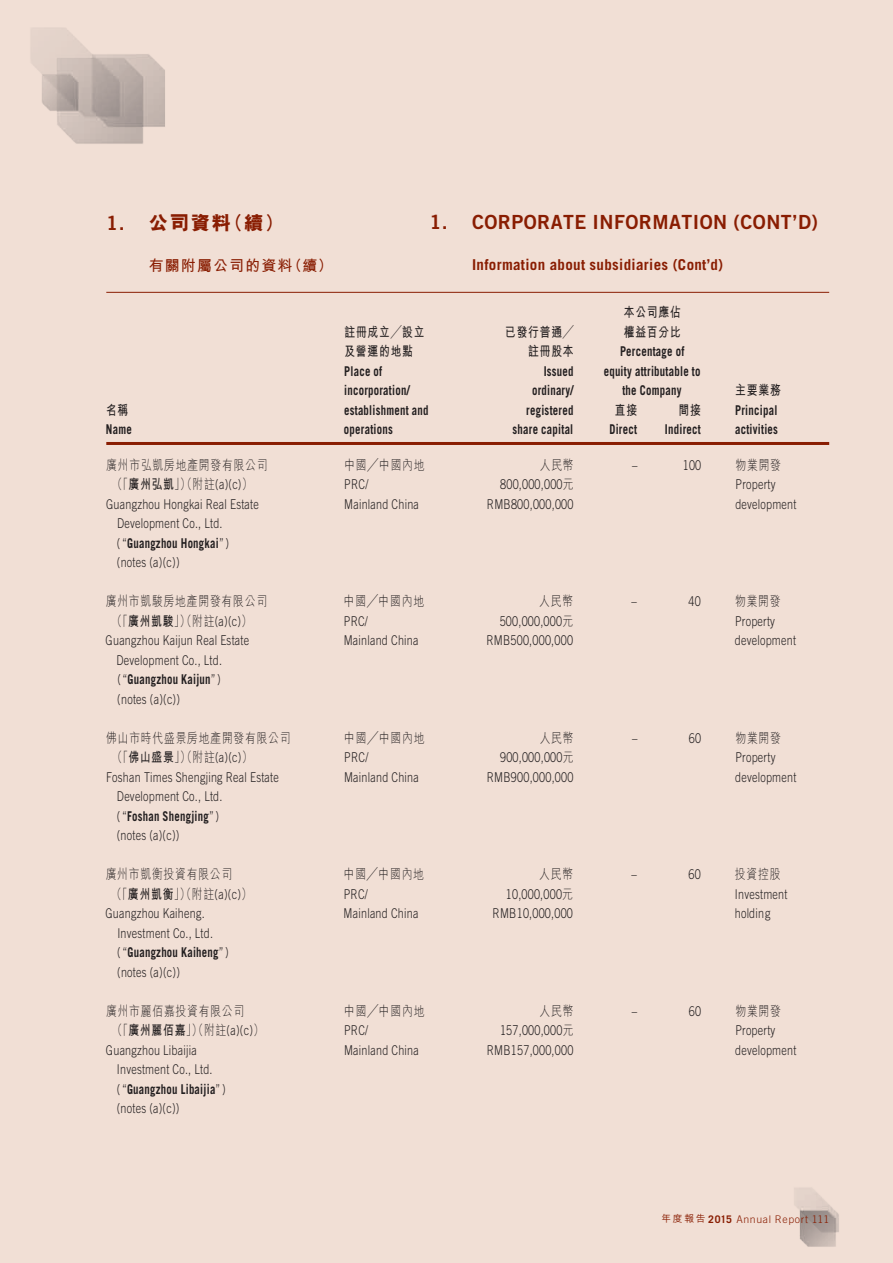
<style>
.page{position:relative;width:893px;height:1263px;background:#fff}
.page>*{position:absolute;margin:0;border:0;box-sizing:border-box;transform-origin:0 0}
.t1{font:19.5px "Trade Gothic LT Std Bd 2";letter-spacing:.025em;color:#891d02}
.t2{font:800 19.5px "M Hei HK";color:#891d02}
.t3{font:700 15px "Trade Gothic LT Std";letter-spacing:.02em;color:#891d02}
.t4{font:700 15px "M Hei HK";letter-spacing:.07em;color:#891d02}
.t5{font:300 13.5px/19.5px "Trade Gothic LT Std";letter-spacing:.02em;color:#231f20;scale:.8 1}
.t6{font:300 13.5px "M Hei HK";letter-spacing:.07em;color:#231f20;scale:.8 1}
.t7{font:700 13.5px "Trade Gothic LT Std";letter-spacing:.02em;color:#231f20;scale:.8 1}
.t8{font:700 13.5px "M Hei HK";letter-spacing:.07em;color:#231f20;scale:.8 1}
.t9{font:300 10.5px "Trade Gothic LT Std";letter-spacing:.06em;color:#891d02}
.s1{font-family:"Trade Gothic LT Std Bd 2";font-weight:400}
.s2{font-weight:700}
.s3{font-family:"Trade Gothic LT Std"}
.s4{font-family:"M Hei HK"}
.s5{font-family:"M Hei HK";font-weight:500;font-size:9.75px}
</style>
<div class="page">
<hr style="left:106px;top:292px;width:723px;height:1px;background:#891d02">
<hr style="left:106px;top:442px;width:723px;height:3px;background:#891d02">
<h1 class="t2" style="left:106px;top:210px;width:179px"><span class="s1">1.</span> 公司資料（續）</h1>
<p class="t4" style="left:149px;top:254px;width:186px">有關附屬公司的資料（續）</p>
<h1 class="t1" style="left:429px;top:210px;width:390px">1. CORPORATE INFORMATION (CONT’D)</h1>
<p class="t3" style="left:472px;top:255px;width:253px">Information about subsidiaries (Cont’d)</p>
<p class="t8" style="left:624px;top:303px;width:73px">本公司應佔</p>
<p class="t8" style="left:344px;top:322px;width:102px">註冊成立╱設立</p>
<p class="t8" style="left:505px;top:322px;width:87px">已發行普通╱</p>
<p class="t8" style="left:624px;top:322px;width:73px">權益百分比</p>
<p class="t8" style="left:344px;top:342px;width:87px">及營運的地點</p>
<p class="t8" style="left:528px;top:342px;width:58px">註冊股本</p>
<p class="t7" style="left:620px;top:343px;width:82px">Percentage of</p>
<p class="t7" style="left:344px;top:363px;width:49px">Place of</p>
<p class="t7" style="left:544px;top:363px;width:39px">Issued</p>
<p class="t7" style="left:604px;top:363px;width:123px">equity attributable to</p>
<p class="t7" style="left:344px;top:382px;width:83px">incorporation/</p>
<p class="t7" style="left:532px;top:382px;width:53px">ordinary/</p>
<p class="t7" style="left:622px;top:382px;width:75px">the Company</p>
<p class="t8" style="left:735px;top:381px;width:58px">主要業務</p>
<p class="t8" style="left:106px;top:400px;width:29px">名稱</p>
<p class="t7" style="left:344px;top:402px;width:107px">establishment and</p>
<p class="t7" style="left:526px;top:402px;width:60px">registered</p>
<p class="t8" style="left:615px;top:400px;width:29px">直接</p>
<p class="t8" style="left:679px;top:400px;width:29px">間接</p>
<p class="t7" style="left:735px;top:402px;width:54px">Principal</p>
<p class="t7" style="left:106px;top:421px;width:34px">Name</p>
<p class="t7" style="left:344px;top:421px;width:63px">operations</p>
<p class="t7" style="left:513px;top:421px;width:77px">share capital</p>
<p class="t7" style="left:609px;top:421px;width:36px">Direct</p>
<p class="t7" style="left:665px;top:421px;width:46px">Indirect</p>
<p class="t7" style="left:735px;top:421px;width:55px">activities</p>
<p class="t6" style="left:106px;top:455px;width:203px">廣州市弘凱房地產開發有限公司</p>
<p class="t6" style="left:344px;top:455px;width:102px">中國╱中國內地</p>
<p class="t6" style="left:540px;top:455px;width:44px">人民幣</p>
<p class="t5" style="left:632px;top:455px;width:8px">–</p>
<p class="t5" style="left:683px;top:455px;width:25px">100</p>
<p class="t6" style="left:736px;top:455px;width:58px">物業開發</p>
<p class="t6" style="left:112px;top:475px;width:177px">（「<span class="s2">廣州弘凱</span>」）（附註<span class="s3">(a)(c)</span>）</p>
<p class="t5" style="left:344px;top:474px;width:32px">PRC/</p>
<p class="t5" style="left:500px;top:474px;width:93px">800,000,000<span class="s4">元</span></p>
<p class="t5" style="left:735px;top:474px;width:52px">Property</p>
<p class="t5" style="left:106px;top:494px;width:192px">Guangzhou Hongkai Real Estate</p>
<p class="t5" style="left:344px;top:494px;width:95px">Mainland China</p>
<p class="t5" style="left:487px;top:494px;width:110px">RMB800,000,000</p>
<p class="t5" style="left:735px;top:494px;width:78px">development</p>
<p class="t5" style="left:117px;top:513px;width:142px">Development Co., Ltd. ( “<span class="s2">Guangzhou Hongkai</span>” ) (notes (a)(c))</p>
<p class="t6" style="left:106px;top:592px;width:203px">廣州市凱駿房地產開發有限公司</p>
<p class="t6" style="left:344px;top:592px;width:102px">中國╱中國內地</p>
<p class="t6" style="left:539px;top:592px;width:44px">人民幣</p>
<p class="t5" style="left:632px;top:591px;width:8px">–</p>
<p class="t5" style="left:689px;top:591px;width:17px">40</p>
<p class="t6" style="left:735px;top:592px;width:58px">物業開發</p>
<p class="t6" style="left:111px;top:611px;width:177px">（「<span class="s2">廣州凱駿</span>」）（附註<span class="s3">(a)(c)</span>）</p>
<p class="t5" style="left:344px;top:611px;width:32px">PRC/</p>
<p class="t5" style="left:500px;top:611px;width:93px">500,000,000<span class="s4">元</span></p>
<p class="t5" style="left:735px;top:611px;width:52px">Property</p>
<p class="t5" style="left:106px;top:630px;width:181px">Guangzhou Kaijun Real Estate</p>
<p class="t5" style="left:344px;top:630px;width:95px">Mainland China</p>
<p class="t5" style="left:486px;top:630px;width:110px">RMB500,000,000</p>
<p class="t5" style="left:735px;top:630px;width:78px">development</p>
<p class="t5" style="left:117px;top:650px;width:133px;text-align:justify">Development Co., Ltd. ( “<span class="s2">Guangzhou Kaijun</span>” ) (notes (a)(c))</p>
<p class="t6" style="left:106px;top:728px;width:232px">佛山市時代盛景房地產開發有限公司</p>
<p class="t6" style="left:344px;top:728px;width:102px">中國╱中國內地</p>
<p class="t6" style="left:540px;top:728px;width:44px">人民幣</p>
<p class="t5" style="left:632px;top:728px;width:8px">–</p>
<p class="t5" style="left:689px;top:728px;width:17px">60</p>
<p class="t6" style="left:735px;top:728px;width:58px">物業開發</p>
<p class="t6" style="left:112px;top:748px;width:177px">（「<span class="s2">佛山盛景</span>」）（附註<span class="s3">(a)(c)</span>）</p>
<p class="t5" style="left:344px;top:747px;width:32px">PRC/</p>
<p class="t5" style="left:500px;top:747px;width:93px">900,000,000<span class="s4">元</span></p>
<p class="t5" style="left:735px;top:747px;width:52px">Property</p>
<p class="t5" style="left:106px;top:767px;width:218px">Foshan Times Shengjing Real Estate</p>
<p class="t5" style="left:344px;top:767px;width:95px">Mainland China</p>
<p class="t5" style="left:487px;top:767px;width:110px">RMB900,000,000</p>
<p class="t5" style="left:735px;top:767px;width:78px">development</p>
<p class="t5" style="left:117px;top:786px;width:134px">Development Co., Ltd. ( “<span class="s2">Foshan Shengjing</span>” ) (notes (a)(c))</p>
<p class="t6" style="left:106px;top:865px;width:160px">廣州市凱衡投資有限公司</p>
<p class="t6" style="left:344px;top:865px;width:102px">中國╱中國內地</p>
<p class="t6" style="left:539px;top:865px;width:44px">人民幣</p>
<p class="t5" style="left:631px;top:864px;width:8px">–</p>
<p class="t5" style="left:688px;top:864px;width:17px">60</p>
<p class="t6" style="left:735px;top:865px;width:58px">投資控股</p>
<p class="t6" style="left:111px;top:884px;width:177px">（「<span class="s2">廣州凱衡</span>」）（附註<span class="s3">(a)(c)</span>）</p>
<p class="t5" style="left:344px;top:884px;width:32px">PRC/</p>
<p class="t5" style="left:506px;top:884px;width:86px">10,000,000<span class="s4">元</span></p>
<p class="t5" style="left:735px;top:884px;width:67px">Investment</p>
<p class="t5" style="left:106px;top:903px;width:125px">Guangzhou Kaiheng.</p>
<p class="t5" style="left:344px;top:903px;width:95px">Mainland China</p>
<p class="t5" style="left:493px;top:903px;width:102px">RMB10,000,000</p>
<p class="t5" style="left:735px;top:903px;width:46px">holding</p>
<p class="t5" style="left:117px;top:923px;width:141px">Investment Co., Ltd.<br>( “<span class="s2">Guangzhou Kaiheng</span>” ) (notes (a)(c))</p>
<p class="t6" style="left:106px;top:1001px;width:174px">廣州市麗佰嘉投資有限公司</p>
<p class="t6" style="left:344px;top:1001px;width:102px">中國╱中國內地</p>
<p class="t6" style="left:540px;top:1001px;width:44px">人民幣</p>
<p class="t5" style="left:632px;top:1001px;width:8px">–</p>
<p class="t5" style="left:689px;top:1001px;width:17px">60</p>
<p class="t6" style="left:735px;top:1001px;width:58px">物業開發</p>
<p class="t6" style="left:112px;top:1021px;width:192px">（「<span class="s2">廣州麗佰嘉</span>」）（附註<span class="s3">(a)(c)</span>）</p>
<p class="t5" style="left:344px;top:1020px;width:32px">PRC/</p>
<p class="t5" style="left:500px;top:1020px;width:93px">157,000,000<span class="s4">元</span></p>
<p class="t5" style="left:735px;top:1020px;width:52px">Property</p>
<p class="t5" style="left:106px;top:1040px;width:115px">Guangzhou Libaijia</p>
<p class="t5" style="left:344px;top:1040px;width:95px">Mainland China</p>
<p class="t5" style="left:487px;top:1040px;width:110px">RMB157,000,000</p>
<p class="t5" style="left:735px;top:1040px;width:78px">development</p>
<p class="t5" style="left:117px;top:1059px;width:138px">Investment Co., Ltd.<br>( “<span class="s2">Guangzhou Libaijia</span>” ) (notes (a)(c))</p>
<p class="t9" style="left:662px;top:1213px;width:169px"><span class="s5">年度報告</span> <span class="s2">2015</span> Annual Report 111</p>
</div>
